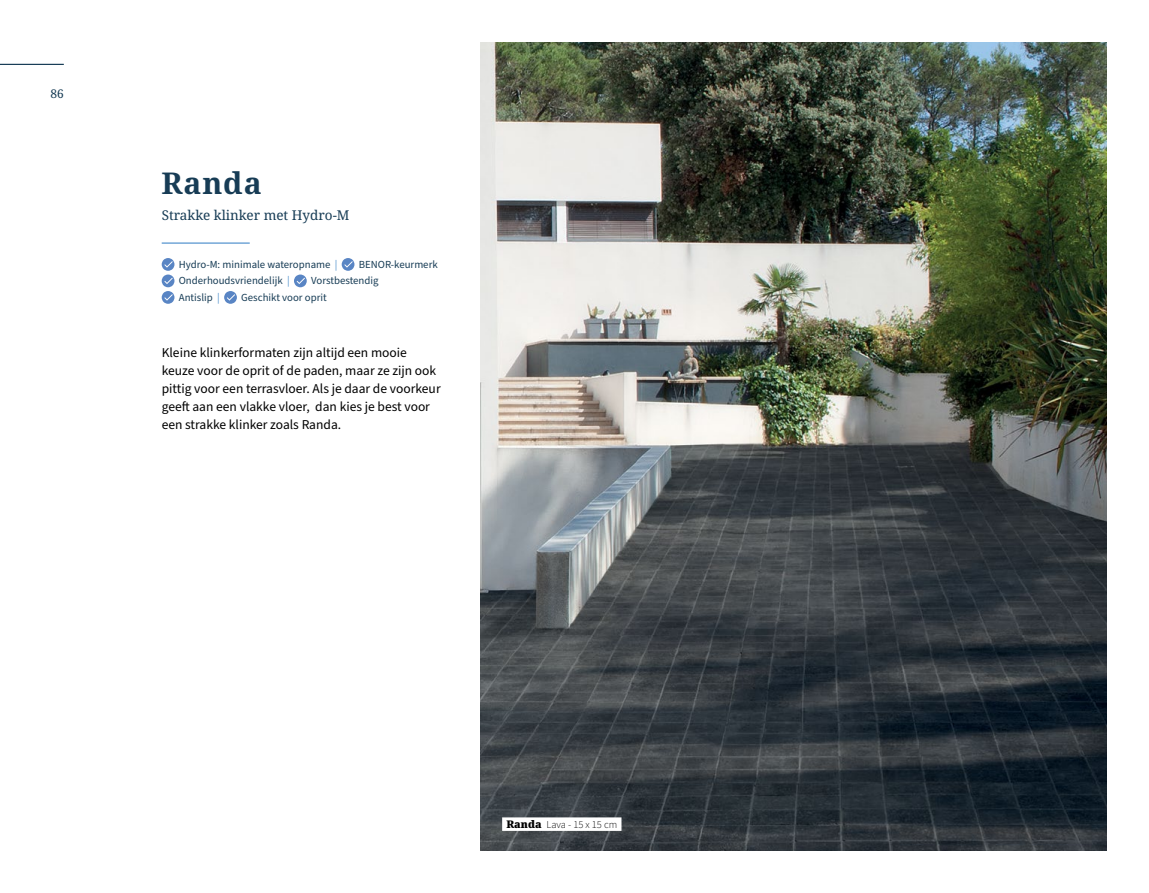
<style>
.page{position:relative;width:1149px;height:893px;background:#fff}
.page>*{position:absolute;margin:0;border:0;box-sizing:border-box;transform-origin:0 0}
.t1{font:700 30px "Noto Serif";letter-spacing:.03em;color:#173c55}
.t2{font:13.5px/18px "Source Sans Pro";color:#000}
.t3{font:13.5px "Noto Serif";color:#173c55}
.t4{font:12px "Noto Serif";color:#173c55}
.t5{font:10.8px "Source Sans Pro";color:#173c55}
.t6{font:300 10.5px "Source Sans Pro";color:#000}
.s1{color:#5091cd}
.s2{font-family:"Noto Serif";font-weight:900}
</style>
<div class="page">
<hr style="left:0;top:64px;width:64px;height:1px;background:#173c55">
<img style="left:480px;top:43px;width:626px;height:807px">
<div style="left:502px;top:817px;width:119px;height:14px;background:#fff"></div>
<hr style="left:162px;top:242px;width:88px;height:2px;background:#5091cd">
<svg style="left:341px;top:258px;width:13px;height:13px"></svg>
<svg style="left:294px;top:275px;width:12px;height:12px"></svg>
<svg style="left:162px;top:258px;width:12px;height:46px"></svg>
<svg style="left:224px;top:291px;width:13px;height:13px"></svg>
<p class="t4" style="left:50px;top:85px;width:15px">86</p>
<h1 class="t1" style="left:161px;top:162px;width:102px">Randa</h1>
<p class="t3" style="left:162px;top:206px;width:189px">Strakke klinker met Hydro-M</p>
<p class="t5" style="left:179px;top:257px;width:160px">Hydro-M: minimale wateropname <span class="s1">|</span></p>
<p class="t5" style="left:358px;top:257px;width:80px">BENOR-keurmerk</p>
<p class="t5" style="left:179px;top:273px;width:112px">Onderhoudsvriendelijk <span class="s1">|</span></p>
<p class="t5" style="left:311px;top:273px;width:69px">Vorstbestendig</p>
<p class="t5" style="left:179px;top:290px;width:42px">Antislip <span class="s1">|</span></p>
<p class="t5" style="left:241px;top:290px;width:87px">Geschikt voor oprit</p>
<p class="t2" style="left:162px;top:344px;width:280px">Kleine klinkerformaten zijn altijd een mooie keuze voor de oprit of de paden, maar ze zijn ook pittig voor een terrasvloer. Als je daar de voorkeur geeft aan een vlakke vloer, dan kies je best voor een strakke klinker zoals Randa.</p>
<p class="t6" style="left:506px;top:817px;width:112px"><span class="s2">Randa</span> Lava - 15 x 15 cm</p>
</div>
